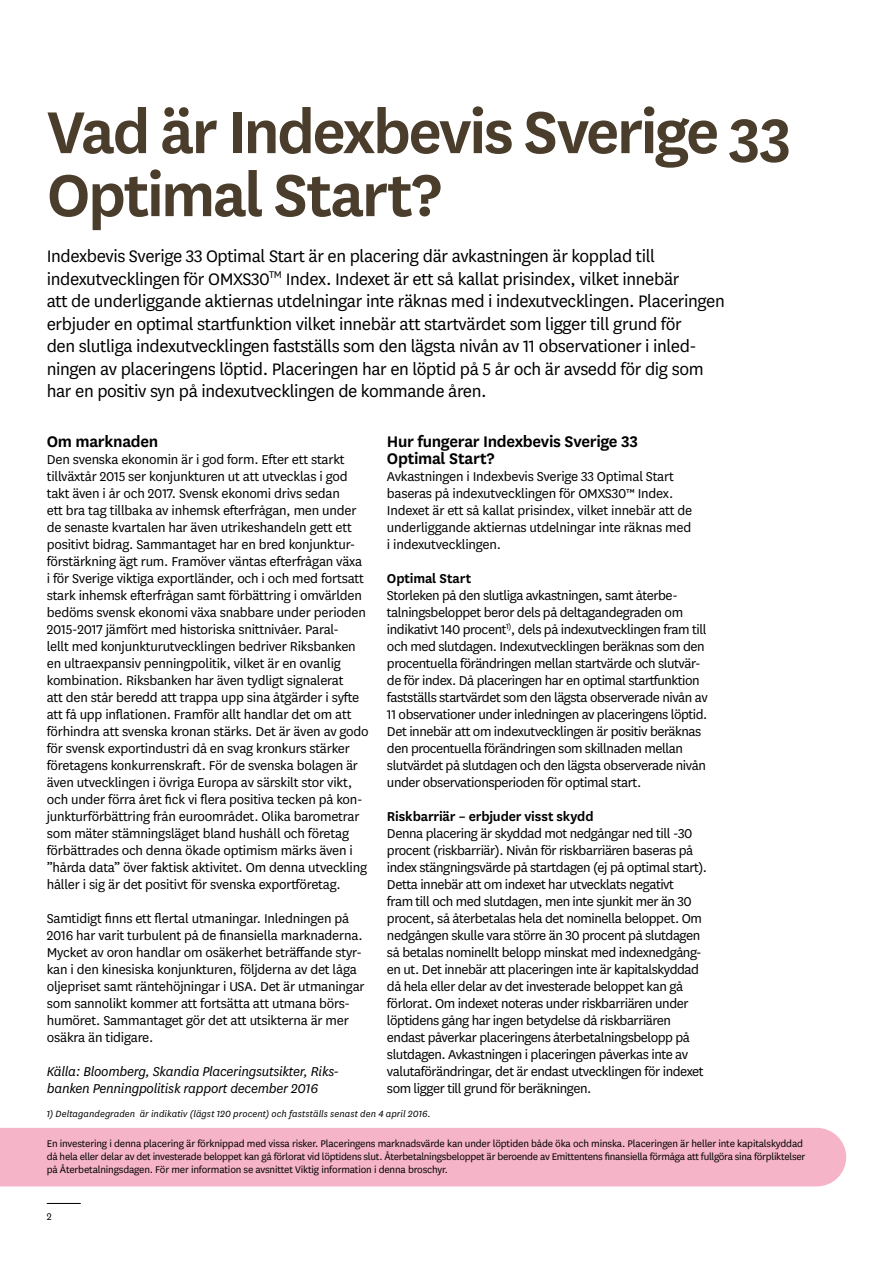
<style>
.page{position:relative;width:893px;height:1263px;background:#fff}
.page>*{position:absolute;margin:0;border:0;box-sizing:border-box;transform-origin:0 0}
.t1{font:600 69px/63px "Skandia Sans";letter-spacing:-.04em;color:#4a3d2b}
.t2{font:19.5px/22.5px "Skandia Sans";letter-spacing:-.02em;color:#000}
.t3{font:600 18px/17px "Skandia Sans";letter-spacing:-.02em;color:#000}
.t4{font:15px/17px "Skandia Sans";letter-spacing:-.02em;color:#000}
.t5{font:italic 15px/17px "Skandia Sans";letter-spacing:-.015em;color:#000}
.t6{font:600 15px "Skandia Sans";letter-spacing:-.01em;color:#000}
.t7{font:11.25px/12.9px "Skandia Sans";letter-spacing:-.015em;color:#000}
.t8{font:italic 10.5px "Skandia Sans";letter-spacing:.01em;color:#000}
</style>
<div class="page">
<hr style="left:47px;top:1203px;width:34px;height:1px;background:#000">
<div style="left:0;top:1128px;width:846px;height:58px;background:#f6b4c9"></div>
<h1 class="t1" style="left:47px;top:96px;width:747px">Vad är Indexbevis Sverige 33<br>Optimal Start?</h1>
<p class="t2" style="left:47px;top:244px;width:679px">Indexbevis Sverige 33 Optimal Start är en placering där avkastningen är kopplad till indexutvecklingen för OMXS30<sup>TM</sup> Index. Indexet är ett så kallat prisindex, vilket innebär<br>att de underliggande aktiernas utdelningar inte räknas med i indexutvecklingen. Placeringen erbjuder en optimal startfunktion vilket innebär att startvärdet som ligger till grund för<br>den slutliga indexutvecklingen fastställs som den lägsta nivån av 11 observationer i inled&shy;ningen av placeringens löptid. Placeringen har en löptid på 5 år och är avsedd för dig som har en positiv syn på indexutvecklingen de kommande åren.</p>
<p class="t3" style="left:47px;top:432px;width:113px">Om marknaden</p>
<p class="t4" style="left:47px;top:450px;width:323px">Den svenska ekonomin är i god form. Efter ett starkt tillväxtår 2015 ser konjunkturen ut att utvecklas i god takt även i år och 2017. Svensk ekonomi drivs sedan<br>ett bra tag tillbaka av inhemsk efterfrågan, men under de senaste kvartalen har även utrikeshandeln gett ett positivt bidrag. Sammantaget har en bred konjunktur&shy;förstärkning ägt rum. Framöver väntas efterfrågan växa i för Sverige viktiga exportländer, och i och med fortsatt stark inhemsk efterfrågan samt förbättring i omvärlden bedöms svensk ekonomi växa snabbare under perioden 2015-2017 jämfört med historiska snittnivåer. Paral-<br>lellt med konjunkturutvecklingen bedriver Riksbanken en ultraexpansiv penningpolitik, vilket är en ovanlig kombination. Riksbanken har även tydligt signalerat<br>att den står beredd att trappa upp sina åtgärder i syfte att få upp inflationen. Framför allt handlar det om att förhindra att svenska kronan stärks. Det är även av godo för svensk exportindustri då en svag kronkurs stärker företagens konkurrenskraft. För de svenska bolagen är även utvecklingen i övriga Europa av särskilt stor vikt, och under förra året fick vi flera positiva tecken på kon&shy;junkturförbättring från euroområdet. Olika barometrar som mäter stämningsläget bland hushåll och företag förbättrades och denna ökade optimism märks även i ”hårda data” över faktisk aktivitet. Om denna utveckling håller i sig är det positivt för svenska exportföretag.</p>
<p class="t4" style="left:47px;top:909px;width:320px">Samtidigt finns ett flertal utmaningar. Inledningen på 2016 har varit turbulent på de finansiella marknaderna.<br>Mycket av oron handlar om osäkerhet beträffande styr&shy;kan i den kinesiska konjunkturen, följderna av det låga oljepriset samt räntehöjningar i USA. Det är utmaningar som sannolikt kommer att fortsätta att utmana börs&shy;humöret. Sammantaget gör det att utsikterna är mer osäkra än tidigare.</p>
<p class="t5" style="left:47px;top:1063px;width:294px">Källa: Bloomberg, Skandia Placeringsutsikter, Riks&shy;banken Penningpolitisk rapport december 2016</p>
<p class="t3" style="left:387px;top:432px;width:253px">Hur fungerar Indexbevis Sverige 33<br>Optimal Start?</p>
<p class="t4" style="left:387px;top:467px;width:307px">Avkastningen i Indexbevis Sverige 33 Optimal Start baseras på indexutvecklingen för OMXS30™ Index.<br>Indexet är ett så kallat prisindex, vilket innebär att de underliggande aktiernas utdelningar inte räknas med i indexutvecklingen.</p>
<p class="t6" style="left:387px;top:568px;width:86px">Optimal Start</p>
<p class="t4" style="left:387px;top:586px;width:322px">Storleken på den slutliga avkastningen, samt återbe&shy;talningsbeloppet beror dels på deltagandegraden om indikativt 140 procent<sup>1)</sup>, dels på indexutvecklingen fram till och med slutdagen. Indexutvecklingen beräknas som den procentuella förändringen mellan startvärde och slutvär&shy;de för index. Då placeringen har en optimal startfunktion fastställs startvärdet som den lägsta observerade nivån av 11 observationer under inledningen av placeringens löptid.<br>Det innebär att om indexutvecklingen är positiv beräknas den procentuella förändringen som skillnaden mellan slutvärdet på slutdagen och den lägsta observerade nivån under observationsperioden för optimal start.</p>
<p class="t6" style="left:387px;top:806px;width:208px">Riskbarriär – erbjuder visst skydd</p>
<p class="t4" style="left:387px;top:824px;width:322px">Denna placering är skyddad mot nedgångar ned till -30 procent (riskbarriär). Nivån för riskbarriären baseras på index stängningsvärde på startdagen (ej på optimal start).<br>Detta innebär att om indexet har utvecklats negativt<br>fram till och med slutdagen, men inte sjunkit mer än 30 procent, så återbetalas hela det nominella beloppet. Om nedgången skulle vara större än 30 procent på slutdagen så betalas nominellt belopp minskat med indexnedgång&shy;en ut. Det innebär att placeringen inte är kapitalskyddad då hela eller delar av det investerade beloppet kan gå förlorat. Om indexet noteras under riskbarriären under löptidens gång har ingen betydelse då riskbarriären endast påverkar placeringens återbetalningsbelopp på slutdagen. Avkastningen i placeringen påverkas inte av valutaförändringar, det är endast utvecklingen för indexet som ligger till grund för beräkningen.</p>
<p class="t8" style="left:47px;top:1107px;width:385px">1) Deltagandegraden är indikativ (lägst 120 procent) och fastställs senast den 4 april 2016.</p>
<p class="t7" style="left:47px;top:1137px;width:760px">En investering i denna placering är förknippad med vissa risker. Placeringens marknadsvärde kan under löptiden både öka och minska. Placeringen är heller inte kapitalskyddad då hela eller delar av det investerade beloppet kan gå förlorat vid löptidens slut. Återbetalningsbeloppet är beroende av Emittentens finansiella förmåga att fullgöra sina förpliktelser på Återbetalningsdagen. För mer information se avsnittet Viktig information i denna broschyr.</p>
<p class="t7" style="left:47px;top:1210px;width:6px">2</p>
</div>
